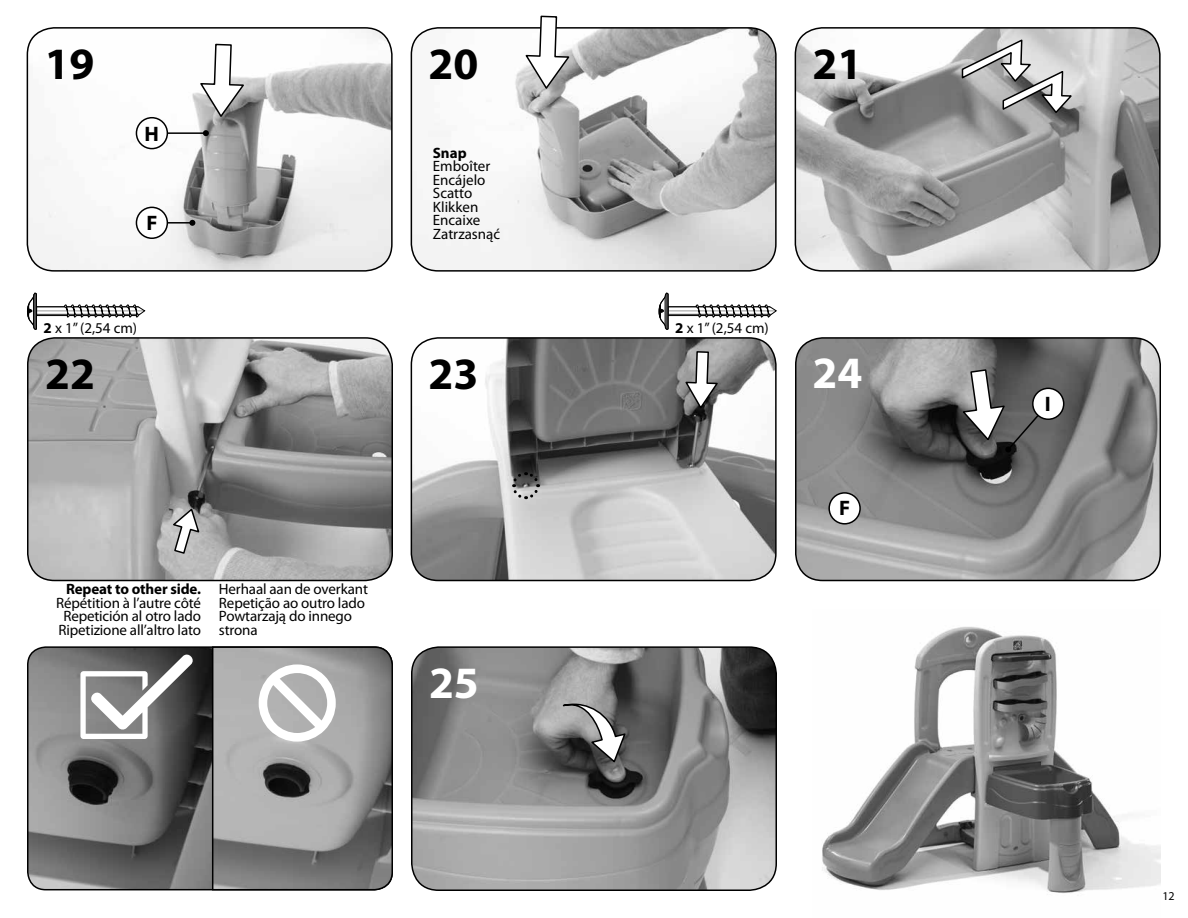
<style>
.page{position:relative;width:1188px;height:918px;background:#fff}
.page>*{position:absolute;margin:0;border:0;box-sizing:border-box;transform-origin:0 0}
.t1{font:700 45px "Myriad Pro";color:#000}
.t2{font:700 45px "Myriad Pro";color:#fff}
.t3{font:700 21px "Myriad Pro";color:#000}
.t4{font:15px/13.5px "Myriad Pro";letter-spacing:-.01em;color:#000}
.t5{font:700 15px "Myriad Pro";letter-spacing:-.01em;color:#000}
.t6{font:12px "Myriad Pro";color:#000}
.s1{font-weight:700}
</style>
<div class="page">
<img style="left:822px;top:626px;width:339px;height:267px">
<img style="left:796px;top:338px;width:364px;height:243px">
<div style="left:795px;top:337px;width:366px;height:244px;border:2px solid #000;border-radius:27px"></div>
<img style="left:412px;top:647px;width:364px;height:243px">
<div style="left:411px;top:646px;width:366px;height:245px;border:2px solid #000;border-radius:27px"></div>
<img style="left:28px;top:649px;width:183px;height:241px">
<svg style="left:211px;top:646px;width:182px;height:245px;background:#8e8e8e"></svg>
<img style="left:411px;top:338px;width:365px;height:243px">
<div style="left:411px;top:337px;width:366px;height:244px;border:2px solid #000;border-radius:27px"></div>
<img style="left:28px;top:338px;width:364px;height:243px">
<div style="left:27px;top:337px;width:366px;height:244px;border:2px solid #000;border-radius:27px"></div>
<img style="left:27px;top:28px;width:364px;height:243px">
<div style="left:27px;top:27px;width:366px;height:245px;border:2px solid #000;border-radius:27px"></div>
<img style="left:411px;top:28px;width:364px;height:243px">
<div style="left:411px;top:27px;width:366px;height:245px;border:2px solid #000;border-radius:27px"></div>
<img style="left:795px;top:28px;width:364px;height:243px">
<div style="left:795px;top:27px;width:366px;height:245px;border:2px solid #000;border-radius:27px"></div>
<svg style="left:259px;top:664px;width:77px;height:78px"></svg>
<svg style="left:80px;top:651px;width:116px;height:88px"></svg>
<div style="left:1033px;top:388px;width:31px;height:31px;background:#fff;border-radius:50%"></div>
<div style="left:1032px;top:388px;width:32px;height:32px;border:2px solid #000;border-radius:50%"></div>
<div style="left:829px;top:493px;width:31px;height:31px;background:#fff;border-radius:50%"></div>
<div style="left:828px;top:492px;width:33px;height:33px;border:2px solid #000;border-radius:50%"></div>
<svg style="left:961px;top:368px;width:89px;height:84px"></svg>
<svg style="left:562px;top:701px;width:65px;height:63px"></svg>
<svg style="left:684px;top:350px;width:36px;height:61px"></svg>
<svg style="left:510px;top:470px;width:31px;height:31px"></svg>
<svg style="left:658px;top:292px;width:119px;height:38px"></svg>
<svg style="left:171px;top:507px;width:29px;height:48px"></svg>
<svg style="left:27px;top:292px;width:119px;height:38px"></svg>
<hr style="left:152px;top:222px;width:40px;height:2px;background:#000">
<svg style="left:189px;top:220px;width:6px;height:6px"></svg>
<hr style="left:152px;top:132px;width:54px;height:2px;background:#000">
<svg style="left:203px;top:130px;width:6px;height:6px"></svg>
<div style="left:136px;top:207px;width:31px;height:31px;background:#fff;border-radius:50%"></div>
<div style="left:136px;top:207px;width:32px;height:32px;border:2px solid #000;border-radius:50%"></div>
<div style="left:136px;top:118px;width:31px;height:31px;background:#fff;border-radius:50%"></div>
<div style="left:136px;top:117px;width:32px;height:32px;border:2px solid #000;border-radius:50%"></div>
<svg style="left:199px;top:43px;width:47px;height:76px"></svg>
<svg style="left:524px;top:15px;width:47px;height:76px"></svg>
<svg style="left:961px;top:38px;width:113px;height:77px;background:#b0b0b0"></svg>
<h1 class="t1" style="left:45px;top:34px;width:51px">19</h1>
<h1 class="t1" style="left:429px;top:34px;width:51px">20</h1>
<h1 class="t1" style="left:813px;top:34px;width:51px">21</h1>
<h2 class="t3" style="left:144px;top:120px;width:16px">H</h2>
<h2 class="t3" style="left:147px;top:209px;width:13px">F</h2>
<p class="t5" style="left:433px;top:143px;width:35px">Snap</p>
<p class="t4" style="left:433px;top:159px;width:69px">Emboîter<br>Encájelo<br>Scatto<br>Klikken<br>Encaixe<br>Zatrzasnąć</p>
<p class="t4" style="left:44px;top:321px;width:95px"><span class="s1">2</span> x 1” (2,54 cm)</p>
<p class="t4" style="left:675px;top:321px;width:95px"><span class="s1">2</span> x 1” (2,54 cm)</p>
<h1 class="t1" style="left:45px;top:344px;width:51px">22</h1>
<h1 class="t1" style="left:429px;top:344px;width:51px">23</h1>
<p class="t5" style="left:66px;top:579px;width:136px">Repeat to other side.</p>
<p class="t4" style="left:56px;top:595px;width:146px;text-align:center">Répétition à l’autre côté<br>Repetición al otro lado<br>Ripetizione all’altro lato</p>
<p class="t4" style="left:219px;top:582px;width:151px">Herhaal aan de overkant<br>Repetição ao outro lado<br>Powtarzają do innego strona</p>
<h1 class="t2" style="left:429px;top:654px;width:51px">25</h1>
<h1 class="t2" style="left:812px;top:344px;width:51px">24</h1>
<h2 class="t3" style="left:839px;top:494px;width:13px">F</h2>
<h2 class="t3" style="left:1045px;top:390px;width:7px">I</h2>
<p class="t6" style="left:1162px;top:889px;width:14px">12</p>
</div>
